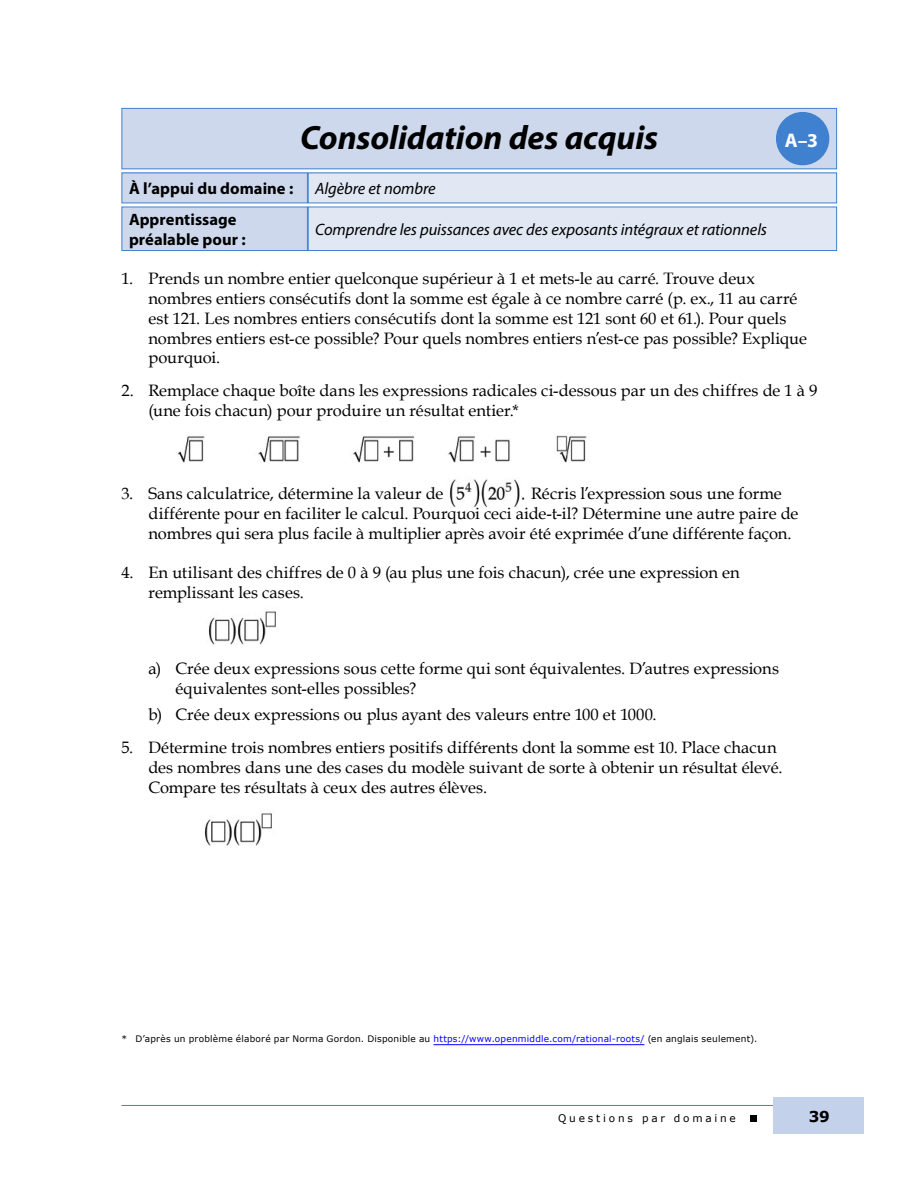
<style>
.page{position:relative;width:918px;height:1188px;background:#fff}
.page>*{position:absolute;margin:0;border:0;box-sizing:border-box;transform-origin:0 0}
.Heading_1_Mental_Math{font:italic 700 33.75px "Myriad Pro";letter-spacing:-.005em;color:#000}
.t1{font:700 19.8px "Myriad Pro";color:#fff}
.Assignment_Number_A___12{font:16.5px/19.8px "Book Antiqua";color:#000}
.Assignment_Number_B___06{font:16.5px/19.8px "Book Antiqua";color:#000}
.Assignment_Number_A___06{font:16.5px/19.8px "Book Antiqua";letter-spacing:.005em;color:#000}
.Heading_3_Unit_Heading{font:italic 16.5px "Myriad Pro";letter-spacing:-.005em;color:#000}
.Assignment_Number_B___12{font:16.5px "Book Antiqua";color:#000}
.Heading_3_Unit_Heading-2{font:700 16.5px/19.8px "Myriad Pro";color:#000}
.t2{font:700 15px "Verdana";color:#000}
.t3{font:10.5px "Verdana";letter-spacing:.27em;color:#000}
.Copyright_Paragraph_with_Superscript{font:9px "Verdana";letter-spacing:.025em;color:#000}
.s1{color:#00f}
</style>
<div class="page">
<hr style="left:122px;top:1105px;width:730px;height:1px;background:#4081cf">
<div style="left:774px;top:1097px;width:90px;height:37px;background:#c4d1ea"></div>
<div style="left:750px;top:1115px;width:7px;height:7px;background:#000"></div>
<hr style="left:434px;top:1044px;width:211px;height:1px;background:#00f">
<div style="left:122px;top:108px;width:715px;height:61px;background:#cdd8ed"></div>
<div style="left:122px;top:108px;width:715px;height:61px;border:1px solid #4081cf"></div>
<div style="left:777px;top:113px;width:52px;height:52px;background:#4081cf;border-radius:50%"></div>
<div style="left:776px;top:112px;width:53px;height:53px;border:1px solid #4081cf;border-radius:50%"></div>
<div style="left:122px;top:173px;width:185px;height:30px;background:#cdd8ed"></div>
<div style="left:308px;top:173px;width:529px;height:30px;background:#e1e8f4"></div>
<div style="left:122px;top:207px;width:185px;height:44px;background:#cdd8ed"></div>
<div style="left:122px;top:207px;width:186px;height:44px;border:1px solid #4081cf"></div>
<div style="left:308px;top:207px;width:529px;height:44px;background:#e1e8f4"></div>
<div style="left:308px;top:207px;width:529px;height:44px;border:1px solid #4081cf"></div>
<img style="left:178px;top:435px;width:409px;height:28px">
<img style="left:449px;top:479px;width:76px;height:28px">
<img style="left:208px;top:611px;width:68px;height:34px">
<img style="left:204px;top:813px;width:68px;height:33px">
<p class="Heading_1_Mental_Math" style="left:300px;top:115px;width:360px">Consolidation des acquis</p>
<p class="t1" style="left:785px;top:127px;width:35px">A–3</p>
<p class="Heading_3_Unit_Heading-2" style="left:129px;top:178px;width:166px">À l’appui du domaine :</p>
<p class="Heading_3_Unit_Heading" style="left:315px;top:178px;width:122px">Algèbre et nombre</p>
<p class="Heading_3_Unit_Heading-2" style="left:129px;top:209px;width:118px">Apprentissage préalable pour :</p>
<p class="Heading_3_Unit_Heading" style="left:315px;top:219px;width:453px">Comprendre les puissances avec des exposants intégraux et rationnels</p>
<p class="Assignment_Number_A___12" style="left:148px;top:268px;width:660px;text-indent:-27px">1. Prends un nombre entier quelconque supérieur à 1 et mets-le au carré. Trouve deux nombres entiers consécutifs dont la somme est égale à ce nombre carré (p. ex., 11 au carré est 121. Les nombres entiers consécutifs dont la somme est 121 sont 60 et 61.). Pour quels nombres entiers est-ce possible? Pour quels nombres entiers n’est-ce pas possible? Explique pourquoi.</p>
<p class="Assignment_Number_A___12" style="left:148px;top:380px;width:671px;text-indent:-27px">2. Remplace chaque boîte dans les expressions radicales ci-dessous par un des chiffres de 1 à 9 (une fois chacun) pour produire un résultat entier.*</p>
<p class="Assignment_Number_A___12" style="left:148px;top:483px;width:651px;text-indent:383px">Récris l’expression sous une forme différente pour en faciliter le calcul. Pourquoi ceci aide-t-il? Détermine une autre paire de nombres qui sera plus facile à multiplier après avoir été exprimée d’une différente façon.</p>
<p class="Assignment_Number_A___06" style="left:148px;top:562px;width:593px;text-indent:-27px">4. En utilisant des chiffres de 0 à 9 (au plus une fois chacun), crée une expression en remplissant les cases.</p>
<p class="Assignment_Number_A___12" style="left:122px;top:483px;width:323px">3. Sans calculatrice, détermine la valeur de</p>
<p class="Assignment_Number_B___06" style="left:176px;top:658px;width:605px;text-indent:-27px">a) Crée deux expressions sous cette forme qui sont équivalentes. D’autres expressions équivalentes sont-elles possibles?</p>
<p class="Assignment_Number_B___12" style="left:148px;top:703px;width:510px">b) Crée deux expressions ou plus ayant des valeurs entre 100 et 1000.</p>
<p class="Assignment_Number_A___12" style="left:148px;top:737px;width:635px;text-indent:-27px">5. Détermine trois nombres entiers positifs différents dont la somme est 10. Place chacun des nombres dans une des cases du modèle suivant de sorte à obtenir un résultat élevé.<br>Compare tes résultats à ceux des autres élèves.</p>
<p class="Copyright_Paragraph_with_Superscript" style="left:122px;top:1032px;width:637px">* D’après un problème élaboré par Norma Gordon. Disponible au <span class="s1">https://www.openmiddle.com/rational-roots/</span> (en anglais seulement).</p>
<p class="t3" style="left:558px;top:1111px;width:179px">Questions par domaine</p>
<p class="t2" style="left:809px;top:1106px;width:23px">39</p>
</div>
